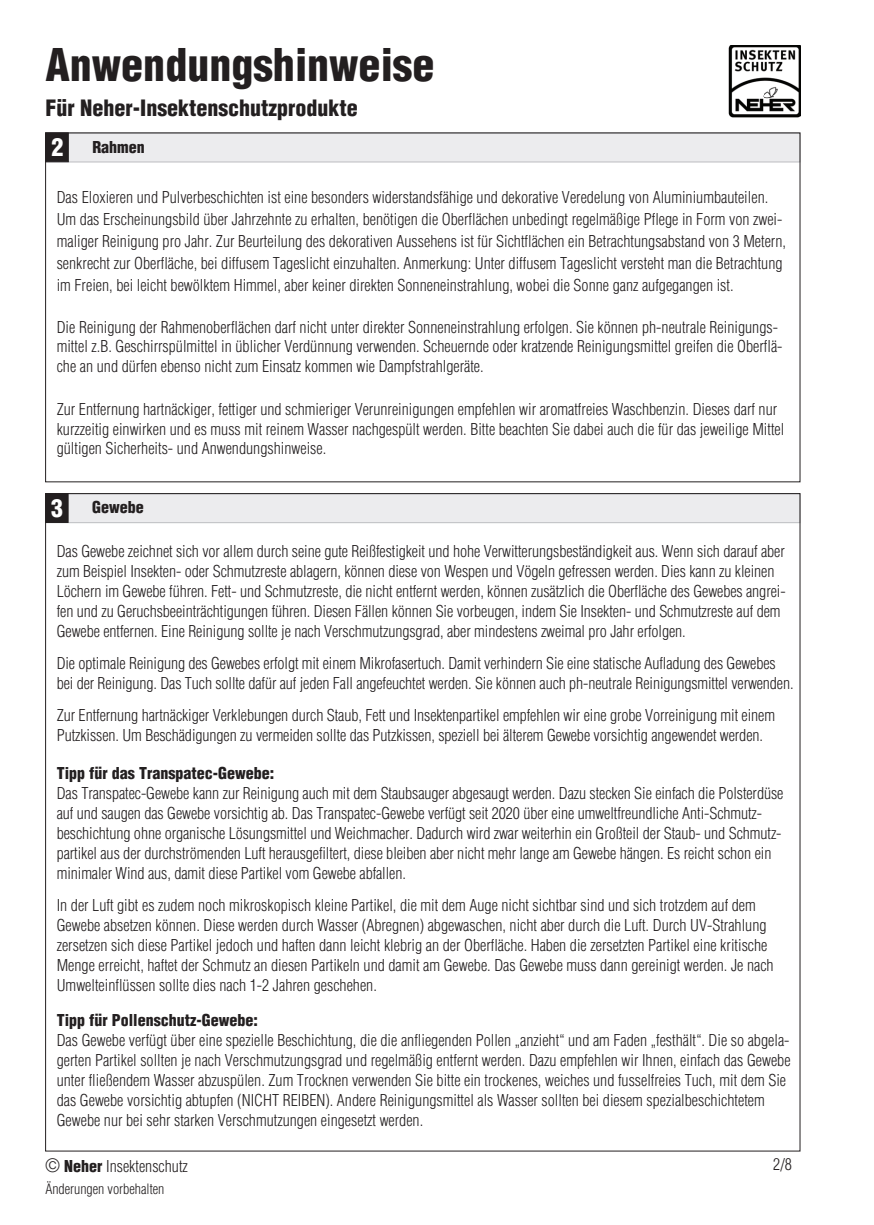
<style>
.page{position:relative;width:874px;height:1225px;background:#fff}
.page>*{position:absolute;margin:0;border:0;box-sizing:border-box;transform-origin:0 0}
.t1{font:900 condensed 44px "Helvetica";color:#231f20}
.t2{font:900 condensed 22px "Helvetica";color:#231f20}
.t3{font:300 condensed 16px/20px "Helvetica";color:#231f20}
.t4{font:900 condensed 16px "Helvetica";color:#231f20}
.t5{font:300 condensed 14px "Helvetica";color:#231f20}
.s1{font-size:24px;color:#fff}
.s2{font-size:18px}
.s3{font-weight:900}
</style>
<div class="page">
<img style="left:728px;top:45px;width:71px;height:72px">
<div style="left:46px;top:133px;width:753px;height:29px;background:#ececee;border:1px solid #bcbdc0"></div>
<div style="left:45px;top:133px;width:23px;height:29px;background:#231f20;border:1px solid #231f20"></div>
<div style="left:45px;top:493px;width:754px;height:30px;background:#ececee;border:1px solid #bcbdc0"></div>
<svg style="left:47px;top:495px;width:21px;height:28px"></svg>
<h1 class="t1" style="left:45px;top:37px;width:390px">Anwendungshinweise</h1>
<h2 class="t2" style="left:45px;top:94px;width:314px">Für Neher-Insektenschutzprodukte</h2>
<p class="t4" style="left:51px;top:137px;width:95px"><span class="s1">2</span> Rahmen</p>
<p class="t3" style="left:57px;top:186px;width:730px;line-height:22px">Das Eloxieren und Pulverbeschichten ist eine besonders widerstandsfähige und dekorative Veredelung von Aluminiumbauteilen.<br>Um das Erscheinungsbild über Jahrzehnte zu erhalten, benötigen die Oberflächen unbedingt regelmäßige Pflege in Form von zwei&shy;maliger Reinigung pro Jahr. Zur Beurteilung des dekorativen Aussehens ist für Sichtflächen ein Betrachtungsabstand von 3 Metern, senkrecht zur Oberfläche, bei diffusem Tageslicht einzuhalten. Anmerkung: Unter diffusem Tageslicht versteht man die Betrachtung im Freien, bei leicht bewölktem Himmel, aber keiner direkten Sonneneinstrahlung, wobei die Sonne ganz aufgegangen ist.</p>
<p class="t3" style="left:57px;top:318px;width:727px;line-height:19.2px">Die Reinigung der Rahmenoberflächen darf nicht unter direkter Sonneneinstrahlung erfolgen. Sie können ph-neutrale Reinigungs&shy;mittel z.B. Geschirrspülmittel in üblicher Verdünnung verwenden. Scheuernde oder kratzende Reinigungsmittel greifen die Oberflä&shy;che an und dürfen ebenso nicht zum Einsatz kommen wie Dampfstrahlgeräte.</p>
<p class="t3" style="left:57px;top:400px;width:728px;line-height:19.2px">Zur Entfernung hartnäckiger, fettiger und schmieriger Verunreinigungen empfehlen wir aromatfreies Waschbenzin. Dieses darf nur kurzzeitig einwirken und es muss mit reinem Wasser nachgespült werden. Bitte beachten Sie dabei auch die für das jeweilige Mittel gültigen Sicherheits- und Anwendungshinweise.</p>
<p class="t4" style="left:51px;top:497px;width:94px"><span class="s1">3</span> Gewebe</p>
<p class="t3" style="left:57px;top:541px;width:730px">Das Gewebe zeichnet sich vor allem durch seine gute Reißfestigkeit und hohe Verwitterungsbeständigkeit aus. Wenn sich darauf aber zum Beispiel Insekten- oder Schmutzreste ablagern, können diese von Wespen und Vögeln gefressen werden. Dies kann zu kleinen Löchern im Gewebe führen. Fett- und Schmutzreste, die nicht entfernt werden, können zusätzlich die Oberfläche des Gewebes angrei&shy;fen und zu Geruchsbeeinträchtigungen führen. Diesen Fällen können Sie vorbeugen, indem Sie Insekten- und Schmutzreste auf dem Gewebe entfernen. Eine Reinigung sollte je nach Verschmutzungsgrad, aber mindestens zweimal pro Jahr erfolgen.</p>
<p class="t3" style="left:57px;top:653px;width:738px">Die optimale Reinigung des Gewebes erfolgt mit einem Mikrofasertuch. Damit verhindern Sie eine statische Aufladung des Gewebes bei der Reinigung. Das Tuch sollte dafür auf jeden Fall angefeuchtet werden. Sie können auch ph-neutrale Reinigungsmittel verwenden.</p>
<p class="t3" style="left:57px;top:705px;width:719px">Zur Entfernung hartnäckiger Verklebungen durch Staub, Fett und Insektenpartikel empfehlen wir eine grobe Vorreinigung mit einem<br>Putzkissen. Um Beschädigungen zu vermeiden sollte das Putzkissen, speziell bei älterem Gewebe vorsichtig angewendet werden.</p>
<p class="t4" style="left:57px;top:762px;width:219px">Tipp für das Transpatec-Gewebe:</p>
<p class="t3" style="left:57px;top:782px;width:727px">Das Transpatec-Gewebe kann zur Reinigung auch mit dem Staubsauger abgesaugt werden. Dazu stecken Sie einfach die Polsterdüse auf und saugen das Gewebe vorsichtig ab. Das Transpatec-Gewebe verfügt seit 2020 über eine umweltfreundliche Anti-Schmutz&shy;beschichtung ohne organische Lösungsmittel und Weichmacher. Dadurch wird zwar weiterhin ein Großteil der Staub- und Schmutz&shy;partikel aus der durchströmenden Luft herausgefiltert, diese bleiben aber nicht mehr lange am Gewebe hängen. Es reicht schon ein minimaler Wind aus, damit diese Partikel vom Gewebe abfallen.</p>
<p class="t3" style="left:57px;top:894px;width:718px">In der Luft gibt es zudem noch mikroskopisch kleine Partikel, die mit dem Auge nicht sichtbar sind und sich trotzdem auf dem Gewebe absetzen können. Diese werden durch Wasser (Abregnen) abgewaschen, nicht aber durch die Luft. Durch UV-Strahlung zersetzen sich diese Partikel jedoch und haften dann leicht klebrig an der Oberfläche. Haben die zersetzten Partikel eine kritische Menge erreicht, haftet der Schmutz an diesen Partikeln und damit am Gewebe. Das Gewebe muss dann gereinigt werden. Je nach Umwelteinflüssen sollte dies nach 1-2 Jahren geschehen.</p>
<p class="t4" style="left:57px;top:1010px;width:202px">Tipp für Pollenschutz-Gewebe:</p>
<p class="t3" style="left:57px;top:1030px;width:735px">Das Gewebe verfügt über eine spezielle Beschichtung, die die anfliegenden Pollen „anzieht“ und am Faden „festhält“. Die so abgela&shy;gerten Partikel sollten je nach Verschmutzungsgrad und regelmäßig entfernt werden. Dazu empfehlen wir Ihnen, einfach das Gewebe unter fließendem Wasser abzuspülen. Zum Trocknen verwenden Sie bitte ein trockenes, weiches und fusselfreies Tuch, mit dem Sie das Gewebe vorsichtig abtupfen (NICHT REIBEN). Andere Reinigungsmittel als Wasser sollten bei diesem spezialbeschichtetem Gewebe nur bei sehr starken Verschmutzungen eingesetzt werden.</p>
<p class="t3" style="left:45px;top:1156px;width:144px"><span class="s2">©</span> <span class="s3">Neher</span> Insektenschutz</p>
<p class="t5" style="left:45px;top:1180px;width:120px">Änderungen vorbehalten</p>
<p class="t3" style="left:773px;top:1154px;width:20px">2/8</p>
</div>
